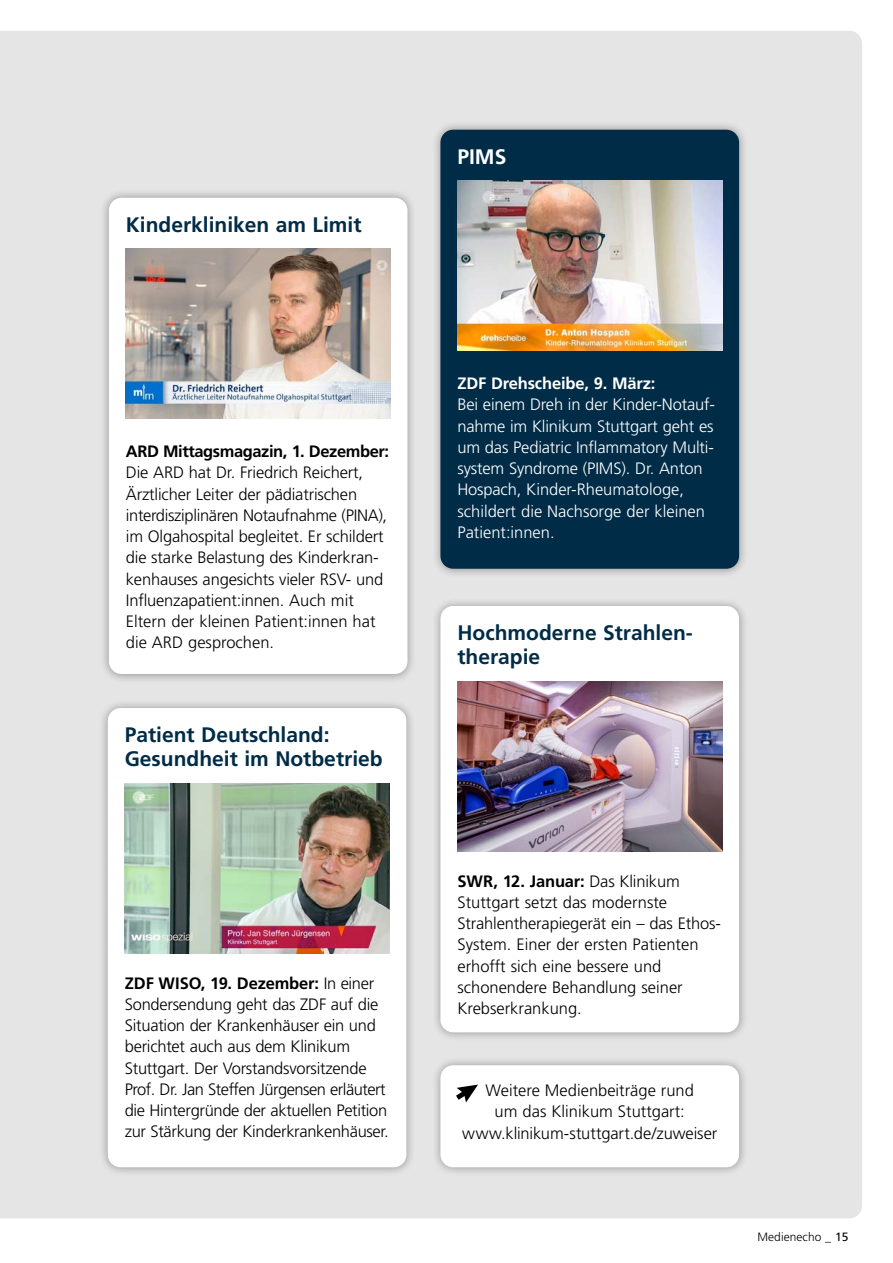
<style>
.page{position:relative;width:893px;height:1263px;background:#fff}
.page>*{position:absolute;margin:0;border:0;box-sizing:border-box;transform-origin:0 0}
.t1{font:700 21px/24px "Frutiger LT Pro";color:#002c47}
.t2{font:700 21px "Frutiger LT Pro";color:#fff}
.t3{font:300 16.5px/21.3px "Frutiger LT Pro";letter-spacing:-.01em;color:#000}
.t4{font:300 16.5px/21.3px "Frutiger LT Pro";letter-spacing:-.01em;color:#fff}
.t5{font:700 16.5px "Frutiger LT Pro";letter-spacing:-.025em;color:#000}
.t6{font:700 16.5px "Frutiger LT Pro";letter-spacing:-.01em;color:#fff}
.t7{font:300 12px "Frutiger LT Pro";letter-spacing:.005em;color:#000}
.s1{font-weight:700}
.s2{font-weight:400}
</style>
<div class="page">
<div style="left:0;top:31px;width:862px;height:1187px;background:#e5e5e6"></div>
<div style="left:99px;top:699px;width:317px;height:478px;background:#000;opacity:.35"></div>
<div style="left:108px;top:708px;width:298px;height:459px;background:#fff;border-radius:13px"></div>
<img style="left:125px;top:784px;width:264px;height:170px">
<div style="left:100px;top:189px;width:317px;height:495px;background:#000;opacity:.35"></div>
<div style="left:109px;top:198px;width:298px;height:476px;background:#fff;border-radius:13px"></div>
<img style="left:126px;top:249px;width:264px;height:170px">
<div style="left:432px;top:121px;width:317px;height:457px;background:#000;opacity:.35"></div>
<div style="left:440px;top:130px;width:299px;height:439px;background:#002c47;border-radius:13px"></div>
<img style="left:457px;top:181px;width:265px;height:170px">
<div style="left:432px;top:597px;width:317px;height:445px;background:#000;opacity:.35"></div>
<div style="left:440px;top:606px;width:299px;height:426px;background:#fff;border-radius:13px"></div>
<img style="left:457px;top:681px;width:265px;height:171px">
<div style="left:432px;top:1056px;width:317px;height:121px;background:#000;opacity:.35"></div>
<div style="left:440px;top:1065px;width:299px;height:102px;background:#fff;border-radius:13px"></div>
<svg style="left:456px;top:1084px;width:22px;height:18px"></svg>
<p class="t1" style="left:126px;top:212px;width:237px">Kinderkliniken am Limit</p>
<p class="t5" style="left:126px;top:442px;width:265px">ARD Mittagsmagazin, 1. Dezember:</p>
<p class="t3" style="left:126px;top:462px;width:263px">Die ARD hat Dr. Friedrich Reichert, Ärztlicher Leiter der pädiatrischen interdisziplinären Notaufnahme (PINA), im Olgahospital begleitet. Er schildert die starke Belastung des Kinderkran&shy;kenhauses angesichts vieler RSV- und Influenzapatient:innen. Auch mit Eltern der kleinen Patient:innen hat die ARD gesprochen.</p>
<p class="t1" style="left:125px;top:723px;width:259px">Patient Deutschland:<br>Gesundheit im Notbetrieb</p>
<p class="t3" style="left:125px;top:972px;width:265px"><span class="s1">ZDF WISO, 19. Dezember:</span> In einer Sondersendung geht das ZDF auf die Situation der Krankenhäuser ein und berichtet auch aus dem Klinikum Stuttgart. Der Vorstandsvorsitzende Prof. Dr. Jan Steffen Jürgensen erläutert die Hintergründe der aktuellen Petition zur Stärkung der Kinderkrankenhäuser.</p>
<p class="t2" style="left:457px;top:144px;width:51px">PIMS</p>
<p class="t6" style="left:457px;top:373px;width:199px">ZDF Drehscheibe, 9. März:</p>
<p class="t4" style="left:457px;top:394px;width:259px">Bei einem Dreh in der Kinder-Notauf&shy;nahme im Klinikum Stuttgart geht es um das Pediatric Inflammatory Multi&shy;system Syndrome (PIMS). Dr. Anton<br>Hospach, Kinder-Rheumatologe, schildert die Nachsorge der kleinen<br>Patient:innen.</p>
<p class="t1" style="left:457px;top:621px;width:236px">Hochmoderne Strahlen&shy;therapie</p>
<p class="t3" style="left:457px;top:870px;width:265px"><span class="s1">SWR, 12. Januar:</span> Das Klinikum<br>Stuttgart setzt das modernste<br>Strahlentherapiegerät ein – das Ethos-<br>System. Einer der ersten Patienten erhofft sich eine bessere und schonendere Behandlung seiner<br>Krebserkrankung.</p>
<p class="t3" style="left:462px;top:1080px;width:257px;text-align:center">Weitere Medienbeiträge rund<br>um das Klinikum Stuttgart: www.klinikum-stuttgart.de/zuweiser</p>
<p class="t7" style="left:757px;top:1230px;width:92px">Medienecho <span class="s2">_ 15</span></p>
</div>
